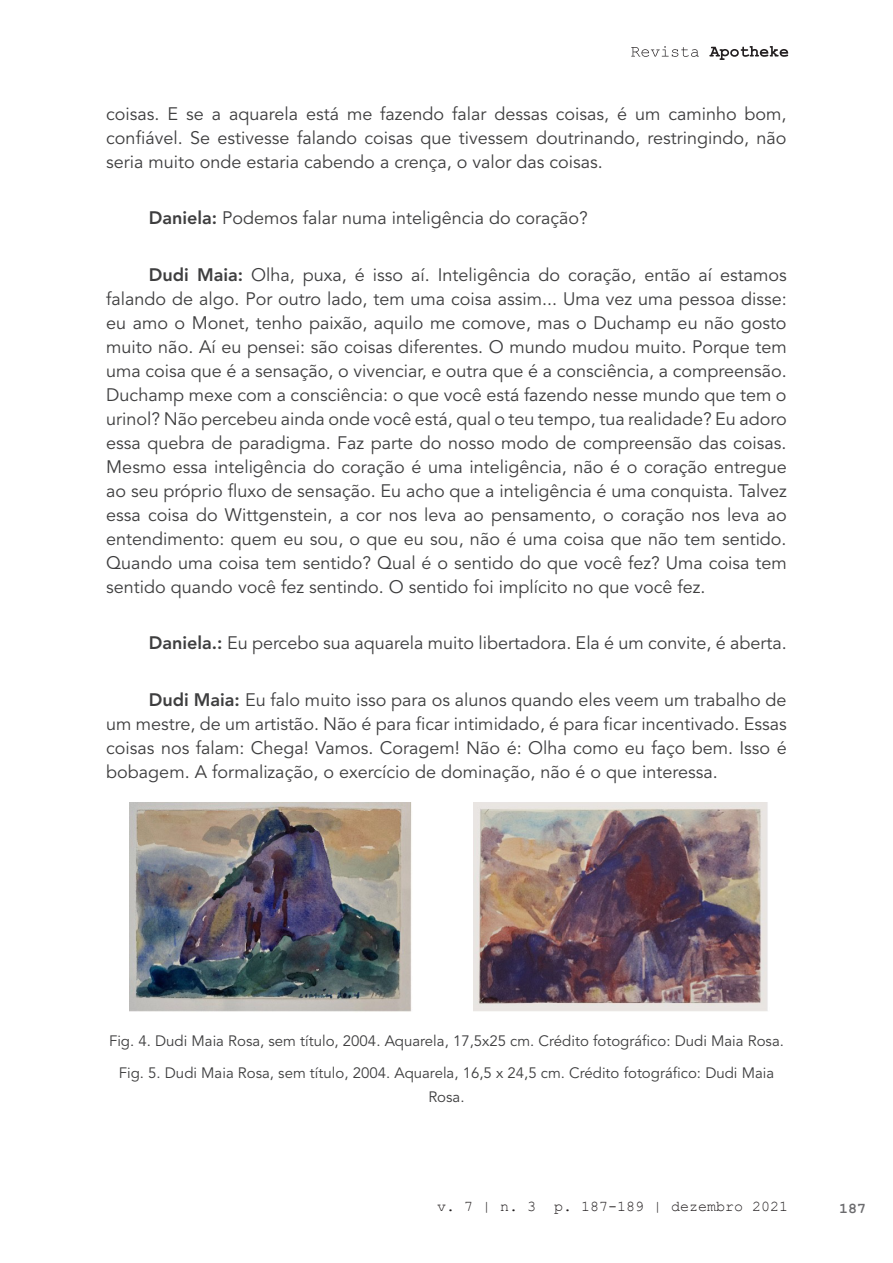
<style>
.page{position:relative;width:893px;height:1263px;background:#fff}
.page>*{position:absolute;margin:0;border:0;box-sizing:border-box;transform-origin:0 0}
.Corpo_Texto{font:18px/24px "Avenir LT Std";color:#3e3e3f;text-align:justify}
.Legenda_Foto{font:15px/24px "Avenir LT Std";color:#3e3e3f;text-align:center}
.t1{font:15px "Courier New";color:#231f20}
.t2{font:700 15px "Courier New";color:#6b6b6e}
.s1{font-weight:800}
</style>
<div class="page">
<svg style="left:631px;top:46px;width:68px;height:11px"></svg>
<svg style="left:709px;top:46px;width:79px;height:14px"></svg>
<img style="left:130px;top:802px;width:282px;height:210px">
<img style="left:474px;top:802px;width:294px;height:209px">
<p class="Corpo_Texto" style="left:106px;top:102px;width:682px">coisas. E se a aquarela está me fazendo falar dessas coisas, é um caminho bom, confiável. Se estivesse falando coisas que tivessem doutrinando, restringindo, não seria muito onde estaria cabendo a crença, o valor das coisas.</p>
<p class="Corpo_Texto" style="left:149px;top:206px;width:441px"><span class="s1">Daniela:</span> Podemos falar numa inteligência do coração?</p>
<p class="Corpo_Texto" style="left:106px;top:263px;width:682px;text-indent:43px"><span class="s1">Dudi Maia:</span> Olha, puxa, é isso aí. Inteligência do coração, então aí estamos falando de algo. Por outro lado, tem uma coisa assim... Uma vez uma pessoa disse: eu amo o Monet, tenho paixão, aquilo me comove, mas o Duchamp eu não gosto muito não. Aí eu pensei: são coisas diferentes. O mundo mudou muito. Porque tem uma coisa que é a sensação, o vivenciar, e outra que é a consciência, a compreensão.<br>Duchamp mexe com a consciência: o que você está fazendo nesse mundo que tem o urinol? Não percebeu ainda onde você está, qual o teu tempo, tua realidade? Eu adoro essa quebra de paradigma. Faz parte do nosso modo de compreensão das coisas.<br>Mesmo essa inteligência do coração é uma inteligência, não é o coração entregue ao seu próprio fluxo de sensação. Eu acho que a inteligência é uma conquista. Talvez essa coisa do Wittgenstein, a cor nos leva ao pensamento, o coração nos leva ao entendimento: quem eu sou, o que eu sou, não é uma coisa que não tem sentido.<br>Quando uma coisa tem sentido? Qual é o sentido do que você fez? Uma coisa tem sentido quando você fez sentindo. O sentido foi implícito no que você fez.</p>
<p class="Corpo_Texto" style="left:149px;top:631px;width:639px"><span class="s1">Daniela.:</span> Eu percebo sua aquarela muito libertadora. Ela é um convite, é aberta.</p>
<p class="Corpo_Texto" style="left:106px;top:688px;width:682px;text-indent:43px"><span class="s1">Dudi Maia:</span> Eu falo muito isso para os alunos quando eles veem um trabalho de um mestre, de um artistão. Não é para ficar intimidado, é para ficar incentivado. Essas coisas nos falam: Chega! Vamos. Coragem! Não é: Olha como eu faço bem. Isso é bobagem. A formalização, o exercício de dominação, não é o que interessa.</p>
<p class="Legenda_Foto" style="left:109px;top:1029px;width:676px">Fig. 4. Dudi Maia Rosa, sem título, 2004. Aquarela, 17,5x25 cm. Crédito fotográfico: Dudi Maia Rosa.</p>
<p class="Legenda_Foto" style="left:119px;top:1062px;width:657px">Fig. 5. Dudi Maia Rosa, sem título, 2004. Aquarela, 16,5 x 24,5 cm. Crédito fotográfico: Dudi Maia<br>Rosa.</p>
<p class="t1" style="left:437px;top:1197px;width:353px">v. 7 | n. 3 p. 187-189 | dezembro 2021</p>
<p class="t2" style="left:839px;top:1199px;width:28px">187</p>
</div>
